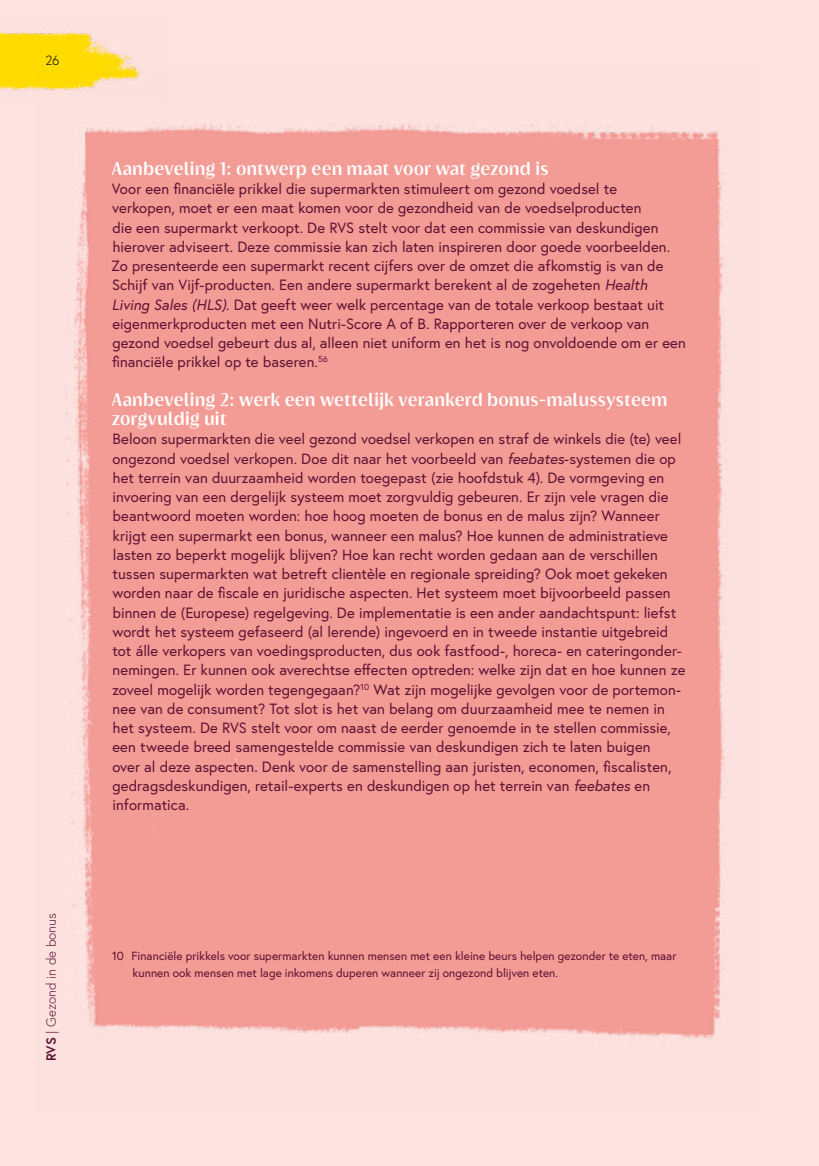
<style>
.page{position:relative;width:819px;height:1166px;background:#fde2e0}
.page>*{position:absolute;margin:0;border:0;box-sizing:border-box;transform-origin:0 0}
.RVS_Body_tekst_sub-titel{font:19.25px/19.2px "Griggs Black Serif";letter-spacing:-.01em;color:#fff}
.RVS_body_tekst{font:14.88px/19.2px "Europa";letter-spacing:.005em;color:#5d1333}
.t1{font:300 13.3px "Europa";color:#5d1333}
.t2{font:300 13.3px "Europa";color:#000}
.RVS_footnote_body{font:11.9px/17.5px "Europa";letter-spacing:.005em;color:#5d1333}
.s1{font-weight:700}
.s2{font-style:italic}
</style>
<div class="page">
<img style="left:0;top:31px;width:139px;height:61px">
<img style="left:37px;top:69px;width:691px;height:975px">
<p class="t2" style="left:45px;top:52px;width:16px">26</p>
<p class="t1" style="left:43px;top:1061px;width:150px;rotate:-90deg"><span class="s1">RVS</span> | Gezond in de bonus</p>
<h6 class="RVS_Body_tekst_sub-titel" style="left:111px;top:159px;width:439px">Aanbeveling 1: ontwerp een maat voor wat gezond is</h6>
<p class="RVS_body_tekst" style="left:111px;top:179px;width:576px">Voor een financiële prikkel die supermarkten stimuleert om gezond voedsel te<br>verkopen, moet er een maat komen voor de gezondheid van de voedselproducten<br>die een supermarkt verkoopt. De RVS stelt voor dat een commissie van deskundigen hierover adviseert. Deze commissie kan zich laten inspireren door goede voorbeelden.<br>Zo presenteerde een supermarkt recent cijfers over de omzet die afkomstig is van de Schijf van Vijf-producten. Een andere supermarkt berekent al de zogeheten <span class="s2">Health Living Sales (HLS)</span>. Dat geeft weer welk percentage van de totale verkoop bestaat uit eigenmerkproducten met een Nutri-Score A of B. Rapporteren over de verkoop van gezond voedsel gebeurt dus al, alleen niet uniform en het is nog onvoldoende om er een financiële prikkel op te baseren.<sup>56</sup></p>
<h6 class="RVS_Body_tekst_sub-titel" style="left:111px;top:390px;width:558px">Aanbeveling 2: werk een wettelijk verankerd bonus-malussysteem zorgvuldig uit</h6>
<p class="RVS_body_tekst" style="left:112px;top:429px;width:575px">Beloon supermarkten die veel gezond voedsel verkopen en straf de winkels die (te) veel ongezond voedsel verkopen. Doe dit naar het voorbeeld van <span class="s2">feebates</span>-systemen die op het terrein van duurzaamheid worden toegepast (zie hoofdstuk 4). De vormgeving en invoering van een dergelijk systeem moet zorgvuldig gebeuren. Er zijn vele vragen die beantwoord moeten worden: hoe hoog moeten de bonus en de malus zijn? Wanneer krijgt een supermarkt een bonus, wanneer een malus? Hoe kunnen de administratieve lasten zo beperkt mogelijk blijven? Hoe kan recht worden gedaan aan de verschillen tussen supermarkten wat betreft clientèle en regionale spreiding? Ook moet gekeken worden naar de fiscale en juridische aspecten. Het systeem moet bijvoorbeeld passen binnen de (Europese) regelgeving. De implementatie is een ander aandachtspunt: liefst wordt het systeem gefaseerd (al lerende) ingevoerd en in tweede instantie uitgebreid tot álle verkopers van voedingsproducten, dus ook fastfood-, horeca- en cateringonder&shy;nemingen. Er kunnen ook averechtse effecten optreden: welke zijn dat en hoe kunnen ze zoveel mogelijk worden tegengegaan?<sup>10</sup> Wat zijn mogelijke gevolgen voor de portemon&shy;nee van de consument? Tot slot is het van belang om duurzaamheid mee te nemen in het systeem. De RVS stelt voor om naast de eerder genoemde in te stellen commissie, een tweede breed samengestelde commissie van deskundigen zich te laten buigen<br>over al deze aspecten. Denk voor de samenstelling aan juristen, economen, fiscalisten, gedragsdeskundigen, retail-experts en deskundigen op het terrein van <span class="s2">feebates</span> en informatica.</p>
<p class="RVS_footnote_body" style="left:133px;top:947px;width:545px;text-indent:-21px">10 Financiële prikkels voor supermarkten kunnen mensen met een kleine beurs helpen gezonder te eten, maar kunnen ook mensen met lage inkomens duperen wanneer zij ongezond blijven eten.</p>
</div>
